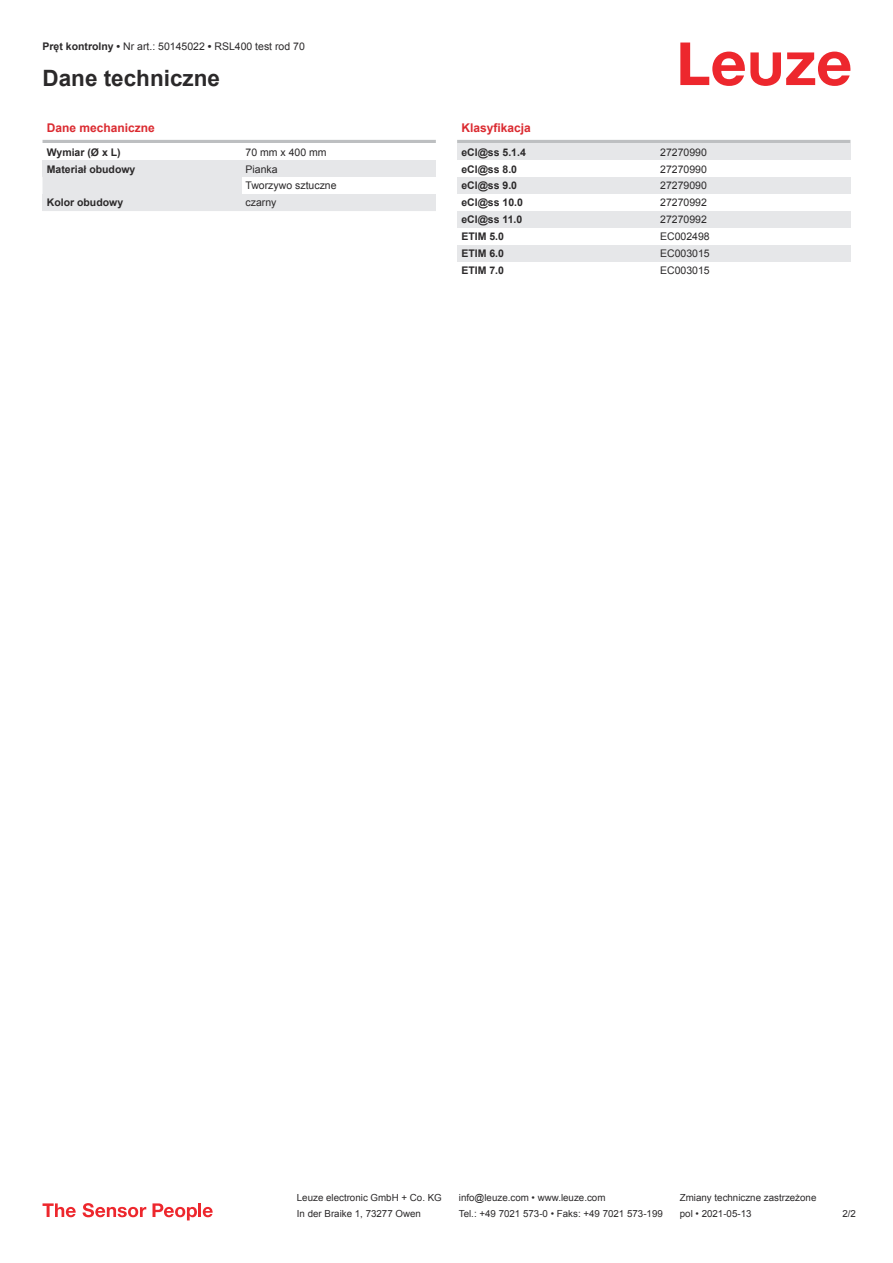
<style>
.page{position:relative;width:893px;height:1263px;background:#fff}
.page>*{position:absolute;margin:0;border:0;box-sizing:border-box;transform-origin:0 0}
.t1{font:700 22.5px "Arial";color:#2b292a}
.t2{font:700 12px "Arial";color:#db2a30}
.t3{font:10.5px/17px "Arial";color:#2b292a}
.t4{font:700 10.5px "Arial";color:#2b292a}
.t5{font:9.75px "Arial";color:#2b292a}
.s1{font-weight:700}
</style>
<div class="page">
<svg style="left:680px;top:43px;width:170px;height:43px"></svg>
<div style="left:43px;top:177px;width:199px;height:17px;background:#e6e7e9"></div>
<hr style="left:43px;top:140px;width:393px;height:3px;background:#bdbfc1">
<div style="left:43px;top:160px;width:199px;height:17px;background:#e6e7e9"></div>
<div style="left:242px;top:160px;width:194px;height:17px;background:#e6e7e9"></div>
<div style="left:43px;top:194px;width:199px;height:17px;background:#e6e7e9"></div>
<div style="left:242px;top:194px;width:194px;height:17px;background:#e6e7e9"></div>
<hr style="left:457px;top:140px;width:393px;height:3px;background:#bdbfc1">
<div style="left:457px;top:143px;width:200px;height:17px;background:#e6e7e9"></div>
<div style="left:657px;top:143px;width:193px;height:17px;background:#e6e7e9"></div>
<div style="left:457px;top:177px;width:200px;height:17px;background:#e6e7e9"></div>
<div style="left:657px;top:177px;width:193px;height:17px;background:#e6e7e9"></div>
<div style="left:457px;top:211px;width:200px;height:17px;background:#e6e7e9"></div>
<div style="left:657px;top:211px;width:193px;height:17px;background:#e6e7e9"></div>
<div style="left:457px;top:245px;width:200px;height:17px;background:#e6e7e9"></div>
<div style="left:657px;top:245px;width:193px;height:17px;background:#e6e7e9"></div>
<svg style="left:43px;top:1203px;width:33px;height:14px"></svg>
<svg style="left:83px;top:1203px;width:63px;height:14px"></svg>
<svg style="left:153px;top:1203px;width:44px;height:17px"></svg>
<hr style="left:198px;top:1203px;width:3px;height:14px;background:#ed272d">
<svg style="left:203px;top:1207px;width:10px;height:10px"></svg>
<p class="t3" style="left:43px;top:39px;width:264px"><span class="s1">Pręt kontrolny •</span> Nr art.: 50145022 <span class="s1">•</span> RSL400 test rod 70</p>
<h1 class="t1" style="left:43px;top:69px;width:179px">Dane techniczne</h1>
<p class="t2" style="left:47px;top:123px;width:110px">Dane mechaniczne</p>
<p class="t4" style="left:47px;top:148px;width:75px">Wymiar (Ø x L)</p>
<p class="t3" style="left:246px;top:144px;width:83px">70 mm x 400 mm</p>
<p class="t4" style="left:47px;top:161px;width:90px">Materiał obudowy</p>
<p class="t3" style="left:246px;top:161px;width:93px">Pianka<br>Tworzywo sztuczne</p>
<p class="t4" style="left:47px;top:195px;width:78px">Kolor obudowy</p>
<p class="t3" style="left:246px;top:195px;width:32px">czarny</p>
<p class="t2" style="left:461px;top:120px;width:71px">Klasyfikacja</p>
<p class="t4" style="left:461px;top:145px;width:66px">eCl@ss 5.1.4</p>
<p class="t3" style="left:660px;top:144px;width:48px">27270990</p>
<p class="t4" style="left:461px;top:161px;width:57px">eCl@ss 8.0</p>
<p class="t3" style="left:660px;top:161px;width:48px">27270990</p>
<p class="t4" style="left:461px;top:178px;width:57px">eCl@ss 9.0</p>
<p class="t3" style="left:660px;top:178px;width:48px">27279090</p>
<p class="t4" style="left:461px;top:195px;width:63px">eCl@ss 10.0</p>
<p class="t3" style="left:660px;top:195px;width:48px">27270992</p>
<p class="t4" style="left:461px;top:212px;width:63px">eCl@ss 11.0</p>
<p class="t3" style="left:660px;top:212px;width:48px">27270992</p>
<p class="t4" style="left:461px;top:229px;width:44px">ETIM 5.0</p>
<p class="t3" style="left:660px;top:229px;width:51px">EC002498</p>
<p class="t4" style="left:461px;top:246px;width:44px">ETIM 6.0</p>
<p class="t3" style="left:660px;top:246px;width:51px">EC003015</p>
<p class="t4" style="left:461px;top:263px;width:44px">ETIM 7.0</p>
<p class="t3" style="left:660px;top:263px;width:51px">EC003015</p>
<p class="t5" style="left:297px;top:1194px;width:146px">Leuze electronic GmbH + Co. KG</p>
<p class="t5" style="left:459px;top:1194px;width:148px">info@leuze.com • www.leuze.com</p>
<p class="t5" style="left:680px;top:1191px;width:138px">Zmiany techniczne zastrzeżone</p>
<p class="t5" style="left:297px;top:1210px;width:126px">In der Braike 1, 73277 Owen</p>
<p class="t5" style="left:459px;top:1210px;width:205px">Tel.: +49 7021 573-0 • Faks: +49 7021 573-199</p>
<p class="t5" style="left:680px;top:1210px;width:73px">pol • 2021-05-13</p>
<p class="t5" style="left:842px;top:1210px;width:15px">2 /2</p>
</div>
